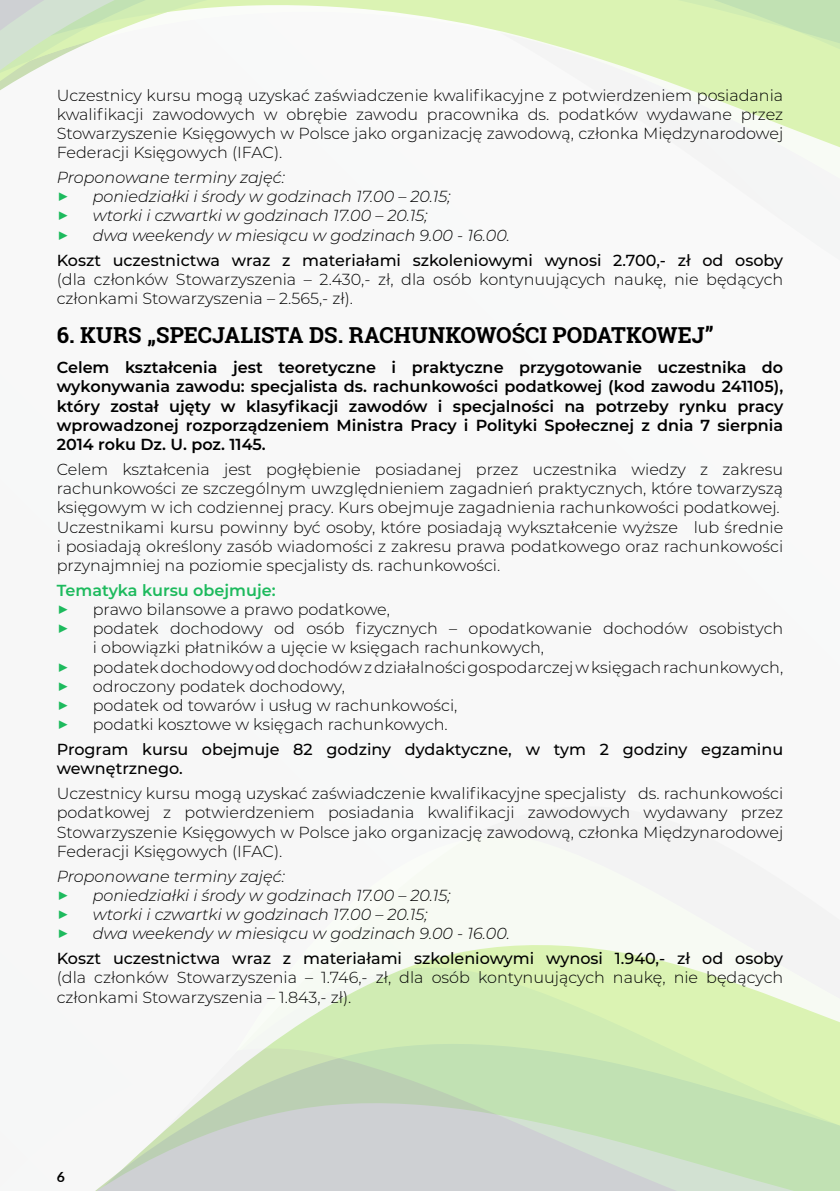
<style>
.page{position:relative;width:840px;height:1191px;background:#fff}
.page>*{position:absolute;margin:0;border:0;box-sizing:border-box;transform-origin:0 0}
.t1{font:700 22px "Roboto Slab";color:#000}
.t2{font:300 16px/19.2px "Montserrat";color:#000}
.t3{font:600 16px/19.2px "Montserrat";color:#000;text-align:justify}
.t4{font:italic 300 16px/19.2px "Montserrat";color:#000}
.t5{font:500 16px/19.2px "Montserrat";color:#000}
.t6{font:600 16px "Montserrat";color:#1dba5d}
.t7{font:700 14px "Lato";color:#000}
.s1{font-weight:600;font-style:normal;font-size:20px;color:#1dba5d}
.s2{font-weight:600;font-size:20px;color:#1dba5d}
</style>
<div class="page">
<div style="left:0;top:0;width:839px;height:1191px;background:#f8f8f8"></div>
<svg style="left:772px;top:121px;width:67px;height:26px"></svg>
<svg style="left:0;top:0;width:839px;height:121px"></svg>
<svg style="left:409px;top:945px;width:276px;height:22px;fill:#dbf3b3"></svg>
<svg style="left:291px;top:967px;width:548px;height:63px"></svg>
<svg style="left:95px;top:1030px;width:744px;height:161px;background:#cfe0c5"></svg>
<p class="t2" style="left:57px;top:85px;width:727px;text-align:justify">Uczestnicy kursu mogą uzyskać zaświadczenie kwalifikacyjne z potwierdzeniem posiadania kwalifikacji zawodowych w obrębie zawodu pracownika ds. podatków wydawane przez Stowarzyszenie Księgowych w Polsce jako organizację zawodową, członka Międzynarodowej Federacji Księgowych (IFAC).</p>
<p class="t4" style="left:57px;top:167px;width:454px">Proponowane terminy zajęć:<br><span class="s1">▶</span> poniedziałki i środy w godzinach 17.00 – 20.15;<br><span class="s1">▶</span> wtorki i czwartki w godzinach 17.00 – 20.15;<br><span class="s1">▶</span> dwa weekendy w miesiącu w godzinach 9.00 - 16.00.</p>
<p class="t5" style="left:57px;top:250px;width:727px">Koszt uczestnictwa wraz z materiałami szkoleniowymi wynosi 2.700,- zł od osoby</p>
<p class="t2" style="left:57px;top:269px;width:727px">(dla członków Stowarzyszenia – 2.430,- zł, dla osób kontynuujących naukę, nie będących członkami Stowarzyszenia – 2.565,- zł).</p>
<h1 class="t1" style="left:57px;top:319px;width:658px">6. KURS „SPECJALISTA DS. RACHUNKOWOŚCI PODATKOWEJ”</h1>
<p class="t3" style="left:57px;top:357px;width:727px">Celem kształcenia jest teoretyczne i praktyczne przygotowanie uczestnika do wykonywania zawodu: specjalista ds. rachunkowości podatkowej (kod zawodu 241105), który został ujęty w klasyfikacji zawodów i specjalności na potrzeby rynku pracy wprowadzonej rozporządzeniem Ministra Pracy i Polityki Społecznej z dnia 7 sierpnia 2014 roku Dz. U. poz. 1145.</p>
<p class="t2" style="left:57px;top:459px;width:727px">Celem kształcenia jest pogłębienie posiadanej przez uczestnika wiedzy z zakresu rachunkowości ze szczególnym uwzględnieniem zagadnień praktycznych, które towarzyszą księgowym w ich codziennej pracy. Kurs obejmuje zagadnienia rachunkowości podatkowej.<br>Uczestnikami kursu powinny być osoby, które posiadają wykształcenie wyższe lub średnie i posiadają określony zasób wiadomości z zakresu prawa podatkowego oraz rachunkowości przynajmniej na poziomie specjalisty ds. rachunkowości.</p>
<p class="t6" style="left:57px;top:579px;width:220px">Tematyka kursu obejmuje:</p>
<p class="t2" style="left:57px;top:599px;width:334px"><span class="s2">▶</span> prawo bilansowe a prawo podatkowe,</p>
<p class="t2" style="left:57px;top:618px;width:727px"><span class="s2">▶</span> podatek dochodowy od osób fizycznych – opodatkowanie dochodów osobistych</p>
<p class="t2" style="left:93px;top:637px;width:452px">i obowiązki płatników a ujęcie w księgach rachunkowych,</p>
<p class="t2" style="left:57px;top:657px;width:727px"><span class="s2">▶</span> podatek dochodowy od dochodów z działalności gospodarczej w księgach rachunkowych,</p>
<p class="t2" style="left:57px;top:676px;width:289px"><span class="s2">▶</span> odroczony podatek dochodowy,</p>
<p class="t2" style="left:57px;top:695px;width:402px"><span class="s2">▶</span> podatek od towarów i usług w rachunkowości,</p>
<p class="t2" style="left:57px;top:714px;width:392px"><span class="s2">▶</span> podatki kosztowe w księgach rachunkowych.</p>
<p class="t5" style="left:57px;top:739px;width:727px">Program kursu obejmuje 82 godziny dydaktyczne, w tym 2 godziny egzaminu wewnętrznego.</p>
<p class="t2" style="left:57px;top:783px;width:727px;text-align:justify">Uczestnicy kursu mogą uzyskać zaświadczenie kwalifikacyjne specjalisty ds. rachunkowości podatkowej z potwierdzeniem posiadania kwalifikacji zawodowych wydawany przez Stowarzyszenie Księgowych w Polsce jako organizację zawodową, członka Międzynarodowej Federacji Księgowych (IFAC).</p>
<p class="t4" style="left:57px;top:866px;width:454px">Proponowane terminy zajęć:<br><span class="s1">▶</span> poniedziałki i środy w godzinach 17.00 – 20.15;<br><span class="s1">▶</span> wtorki i czwartki w godzinach 17.00 – 20.15;<br><span class="s1">▶</span> dwa weekendy w miesiącu w godzinach 9.00 - 16.00.</p>
<p class="t5" style="left:57px;top:948px;width:727px">Koszt uczestnictwa wraz z materiałami szkoleniowymi wynosi 1.940,- zł od osoby</p>
<p class="t2" style="left:57px;top:967px;width:727px">(dla członków Stowarzyszenia – 1.746,- zł, dla osób kontynuujących naukę, nie będących członkami Stowarzyszenia – 1.843,- zł).</p>
<p class="t7" style="left:57px;top:1166px;width:10px">6</p>
</div>
